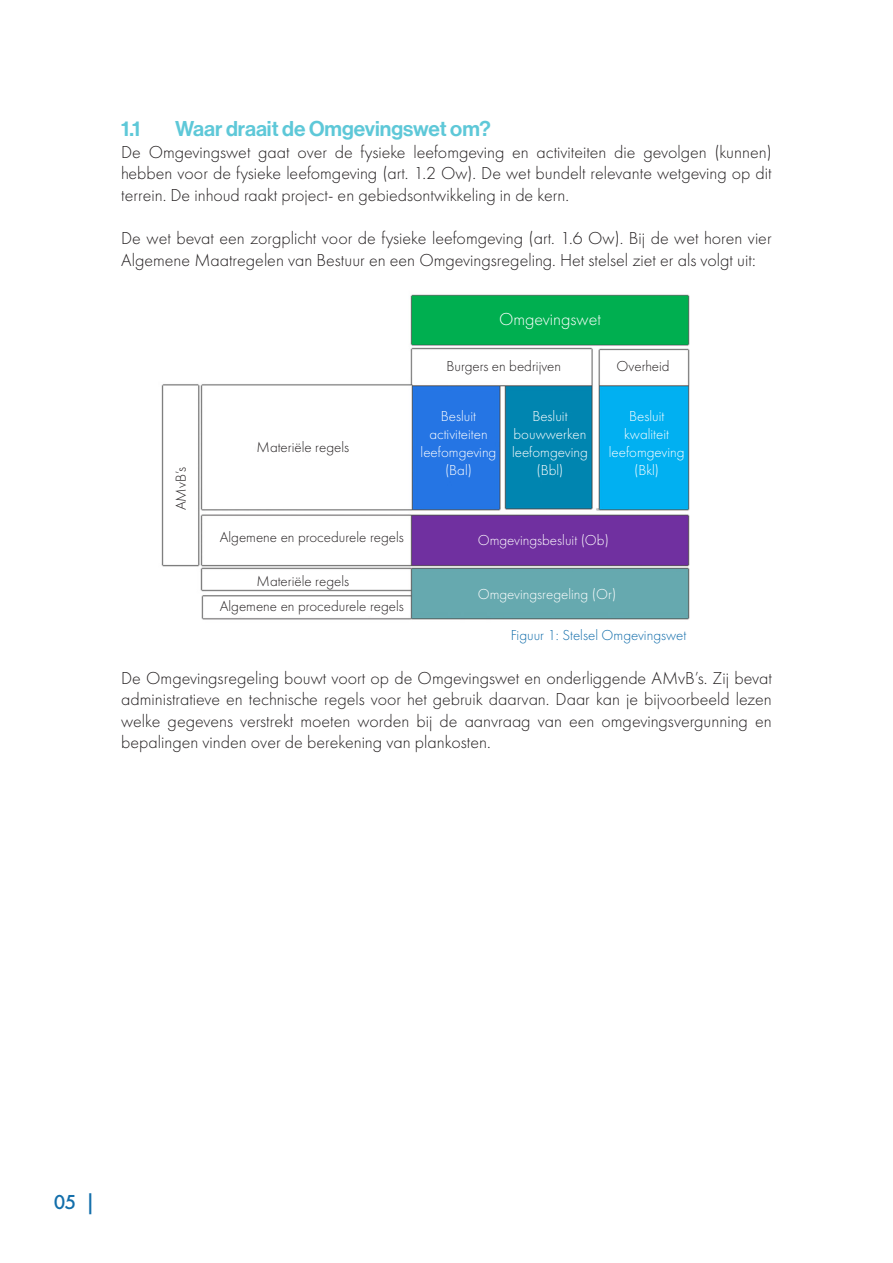
<style>
.page{position:relative;width:893px;height:1263px;background:#fff}
.page>*{position:absolute;margin:0;border:0;box-sizing:border-box;transform-origin:0 0}
.t1{font:21px "N Haas Grotesk DS Pro 65 Md";color:#5ec8d8}
.t2{font:500 21px "Futura PT";color:#126eaa}
.t3{font:300 18px/21.6px "Futura PT";color:#231f20;text-align:justify}
.t4{font:300 18px "Futura PT";color:#fff}
.t5{font:300 15px "Futura PT";color:#fff}
.t6{font:300 15px "Futura PT";color:#231f20}
.t7{font:300 15px "Futura PT";color:#116daa}
</style>
<div class="page">
<img style="left:161px;top:294px;width:529px;height:326px">
<p class="t1" style="left:121px;top:117px;width:21px">1.1</p>
<p class="t1" style="left:175px;top:117px;width:317px">Waar draait de Omgevingswet om?</p>
<p class="t3" style="left:121px;top:141px;width:652px">De Omgevingswet gaat over de fysieke leefomgeving en activiteiten die gevolgen (kunnen) hebben voor de fysieke leefomgeving (art. 1.2 Ow). De wet bundelt relevante wetgeving op dit terrein. De inhoud raakt project- en gebiedsontwikkeling in de kern.</p>
<p class="t3" style="left:121px;top:227px;width:652px">De wet bevat een zorgplicht voor de fysieke leefomgeving (art. 1.6 Ow). Bij de wet horen vier<br>Algemene Maatregelen van Bestuur en een Omgevingsregeling. Het stelsel ziet er als volgt uit:</p>
<p class="t6" style="left:172px;top:510px;width:45px;rotate:-90deg">AMvB’s</p>
<p class="t6" style="left:257px;top:438px;width:94px">Materiële regels</p>
<p class="t4" style="left:499px;top:309px;width:103px">Omgevingswet</p>
<p class="t6" style="left:446px;top:357px;width:116px">Burgers en bedrijven</p>
<p class="t6" style="left:617px;top:357px;width:54px">Overheid</p>
<p class="t5" style="left:441px;top:407px;width:37px">Besluit</p>
<p class="t5" style="left:429px;top:425px;width:60px">activiteiten</p>
<p class="t5" style="left:421px;top:443px;width:77px">leefomgeving</p>
<p class="t5" style="left:445px;top:461px;width:28px">(Bal)</p>
<p class="t5" style="left:532px;top:407px;width:37px">Besluit</p>
<p class="t5" style="left:514px;top:425px;width:74px">bouwwerken</p>
<p class="t5" style="left:512px;top:443px;width:77px">leefomgeving</p>
<p class="t5" style="left:536px;top:461px;width:28px">(Bbl)</p>
<p class="t5" style="left:629px;top:407px;width:37px">Besluit</p>
<p class="t5" style="left:624px;top:425px;width:46px">kwaliteit</p>
<p class="t5" style="left:609px;top:443px;width:77px">leefomgeving</p>
<p class="t5" style="left:634px;top:461px;width:26px">(Bkl)</p>
<p class="t6" style="left:220px;top:529px;width:186px">Algemene en procedurele regels</p>
<p class="t6" style="left:257px;top:572px;width:94px">Materiële regels</p>
<p class="t6" style="left:220px;top:598px;width:186px">Algemene en procedurele regels</p>
<p class="t5" style="left:478px;top:532px;width:133px">Omgevingsbesluit (Ob)</p>
<p class="t5" style="left:478px;top:585px;width:140px">Omgevingsregeling (Or)</p>
<p class="t7" style="left:511px;top:627px;width:177px">Figuur 1: Stelsel Omgevingswet</p>
<p class="t3" style="left:121px;top:667px;width:652px">De Omgevingsregeling bouwt voort op de Omgevingswet en onderliggende AMvB’s. Zij bevat administratieve en technische regels voor het gebruik daarvan. Daar kan je bijvoorbeeld lezen welke gegevens verstrekt moeten worden bij de aanvraag van een omgevingsvergunning en bepalingen vinden over de berekening van plankosten.</p>
<p class="t2" style="left:54px;top:1189px;width:43px">05 |</p>
</div>
